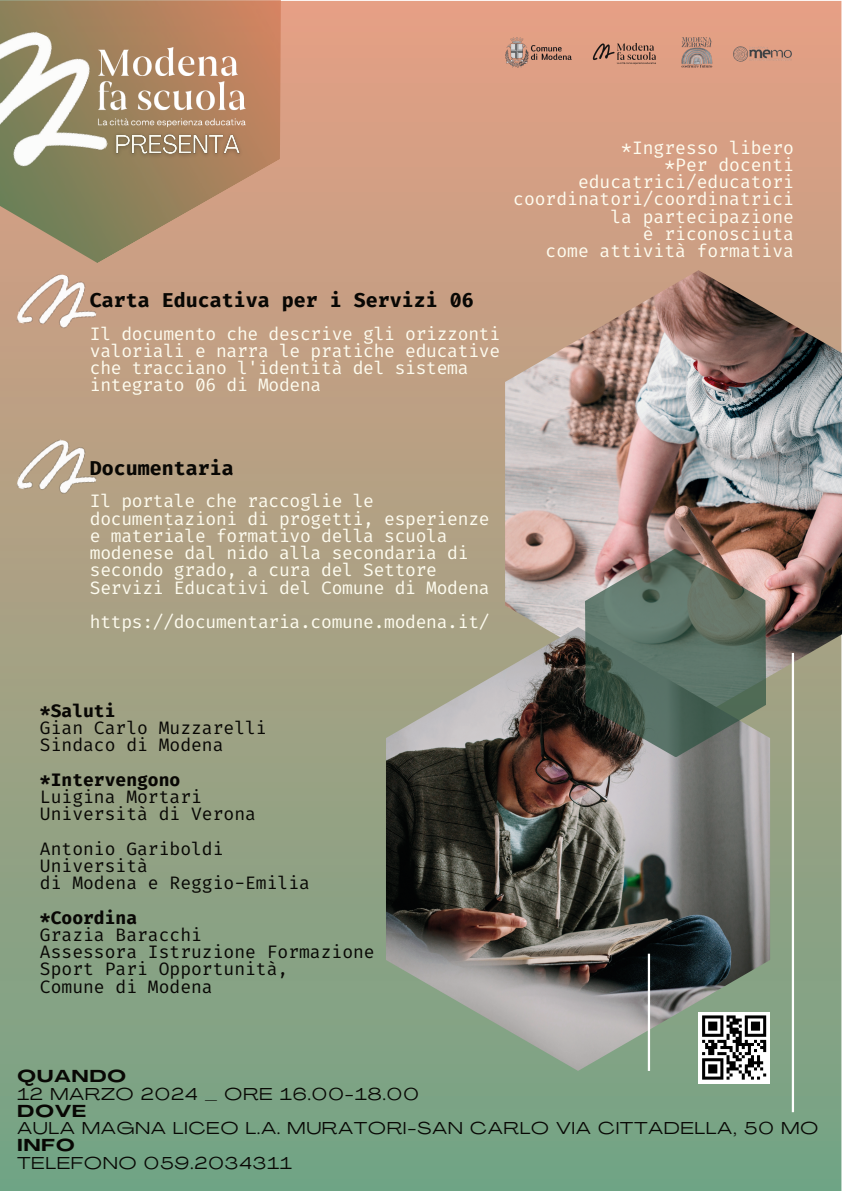
<style>
.page{position:relative;width:842px;height:1191px;background:#fff}
.page>*{position:absolute;margin:0;border:0;box-sizing:border-box;transform-origin:0 0}
.t1{font:700 20px "Fira Code";color:#080704}
.t2{font:18px/17.2px "Fira Code";letter-spacing:-.015em;color:#fefcef}
.t3{font:18px/17.2px "Fira Code";color:#080704}
.t4{font:700 18px "Fira Code";color:#080704}
.t5{font:17px "Agrandir Grand";letter-spacing:.065em;color:#080704}
.t6{font:700 17px "Agrandir Grand";letter-spacing:.065em;color:#080704}
</style>
<div class="page">
<div style="left:0;top:0;width:842px;height:1190px;background:linear-gradient(to bottom,#e49e84,#72a484)"></div>
<img style="left:505px;top:270px;width:337px;height:447px">
<img style="left:386px;top:627px;width:384px;height:443px">
<svg style="left:585px;top:548px;width:181px;height:209px;background:#657166"></svg>
<hr style="left:792px;top:653px;width:2px;height:459px;background:#fff">
<hr style="left:648px;top:953px;width:2px;height:117px;background:#fff">
<div style="left:698px;top:1011px;width:72px;height:72px;background:#fff"></div>
<svg style="left:702px;top:1015px;width:64px;height:64px"></svg>
<img style="left:505px;top:37px;width:67px;height:31px">
<img style="left:591px;top:42px;width:66px;height:24px">
<img style="left:717px;top:30px;width:90px;height:47px">
<img style="left:677px;top:24px;width:40px;height:57px">
<svg style="left:0;top:0;width:281px;height:263px;background:#b58d6c"></svg>
<img style="left:16px;top:266px;width:88px;height:74px">
<img style="left:137px;top:133px;width:111px;height:28px">
<img style="left:0;top:0;width:137px;height:206px">
<img style="left:90px;top:41px;width:162px;height:92px">
<img style="left:16px;top:432px;width:88px;height:74px">
<p class="t1" style="left:90px;top:286px;width:385px">Carta Educativa per i Servizi 06</p>
<p class="t2" style="left:90px;top:326px;width:412px">Il documento che descrive gli orizzonti valoriali e narra le pratiche educative che tracciano l'identità del sistema integrato 06 di Modena</p>
<p class="t2" style="left:513px;top:140px;width:282px;text-align:right">*Ingresso libero<br>*Per docenti educatrici/educatori coordinatori/coordinatrici la partecipazione<br>è riconosciuta<br>come attività formativa</p>
<p class="t1" style="left:90px;top:454px;width:145px">Documentaria</p>
<p class="t2" style="left:90px;top:493px;width:401px">Il portale che raccoglie le documentazioni di progetti, esperienze e materiale formativo della scuola modenese dal nido alla secondaria di secondo grado, a cura del Settore Servizi Educativi del Comune di Modena</p>
<p class="t2" style="left:90px;top:614px;width:401px">https://documentaria.comune.modena.it/</p>
<p class="t4" style="left:40px;top:697px;width:77px">*Saluti</p>
<p class="t3" style="left:40px;top:720px;width:228px">Gian Carlo Muzzarelli<br>Sindaco di Modena</p>
<p class="t4" style="left:40px;top:766px;width:142px">*Intervengono</p>
<p class="t3" style="left:40px;top:789px;width:218px">Luigina Mortari<br>Università di Verona</p>
<p class="t3" style="left:40px;top:841px;width:272px">Antonio Gariboldi<br>Università<br>di Modena e Reggio-Emilia</p>
<p class="t4" style="left:40px;top:904px;width:99px">*Coordina</p>
<p class="t3" style="left:40px;top:927px;width:336px">Grazia Baracchi<br>Assessora Istruzione Formazione<br>Sport Pari Opportunità,<br>Comune di Modena</p>
<p class="t6" style="left:18px;top:1065px;width:110px">QUANDO</p>
<p class="t5" style="left:18px;top:1082px;width:403px">12 MARZO 2024 _ ORE 16.00-18.00</p>
<p class="t6" style="left:18px;top:1100px;width:70px">DOVE</p>
<p class="t5" style="left:18px;top:1117px;width:802px">AULA MAGNA LICEO L.A. MURATORI-SAN CARLO VIA CITTADELLA, 50 MO</p>
<p class="t6" style="left:18px;top:1134px;width:59px">INFO</p>
<p class="t5" style="left:18px;top:1151px;width:276px">TELEFONO 059.2034311</p>
</div>
